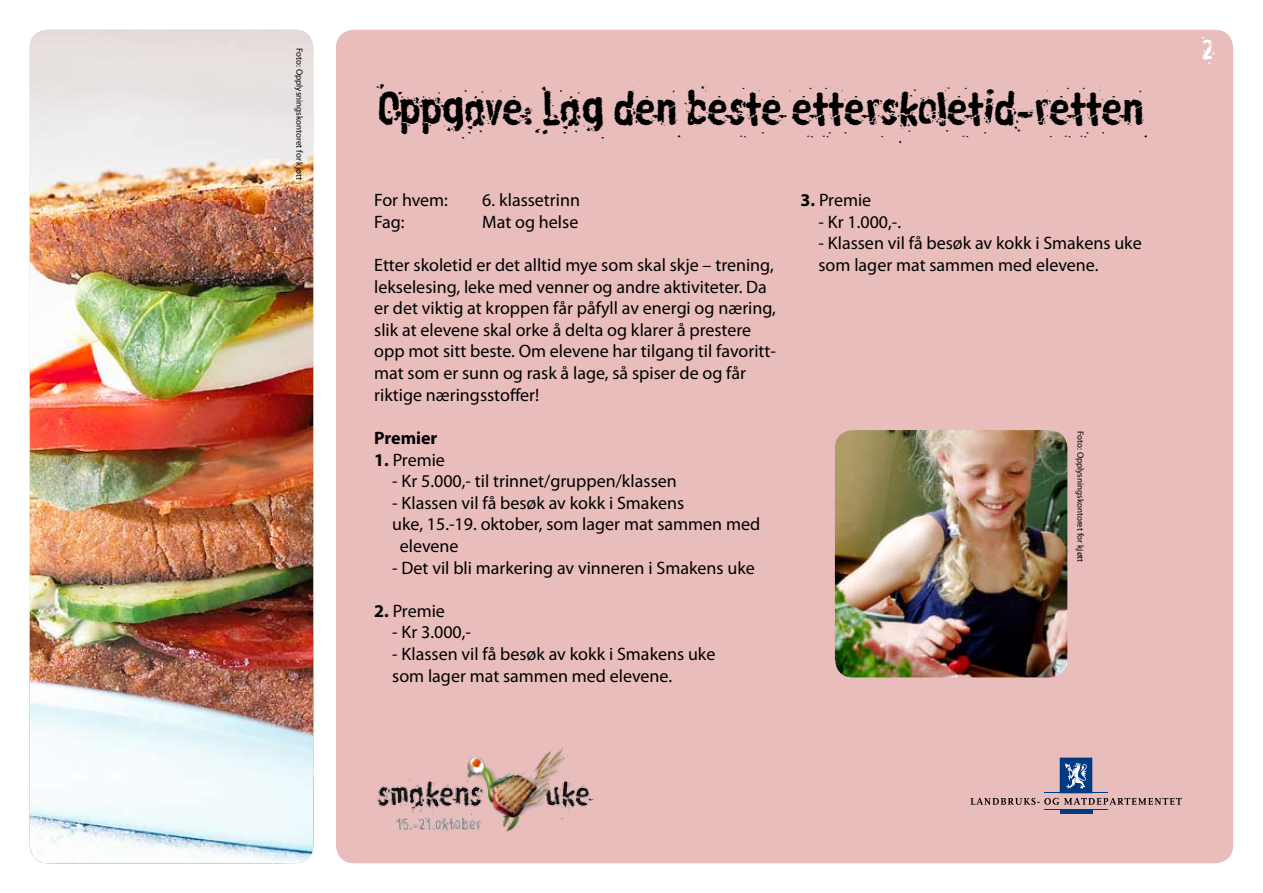
<style>
.page{position:relative;width:1263px;height:893px;background:#fff}
.page>*{position:absolute;margin:0;border:0;box-sizing:border-box;transform-origin:0 0}
.t1{font:43.5px "Linotype Russisch Brot Eat One";color:#000}
.t2{font:26.55px "Linotype Russisch Brot Eat One";color:#fff}
.t3{font:18px/21.6px "Myriad Pro";color:#000}
.t4{font:700 18px "Myriad Pro";color:#000}
.t5{font:9px "Myriad Pro";color:#000}
.s1{font-weight:700}
</style>
<div class="page">
<div style="left:336px;top:30px;width:897px;height:833px;background:#e8bdbc;border-radius:18px"></div>
<hr style="left:1045px;top:809px;width:63px;height:1px;background:#003a80">
<hr style="left:1060px;top:809px;width:32px;height:4px;background:#003a80">
<hr style="left:1045px;top:793px;width:63px;height:1px;background:#003a80">
<div style="left:1060px;top:758px;width:32px;height:35px;background:#003a80"></div>
<svg style="left:1065px;top:763px;width:22px;height:26px"></svg>
<svg style="left:971px;top:798px;width:211px;height:7px"></svg>
<img style="left:30px;top:30px;width:283px;height:833px;border-radius:18px">
<img style="left:835px;top:430px;width:232px;height:247px;border-radius:18px">
<img style="left:377px;top:746px;width:217px;height:86px">
<p class="t5" style="left:305px;top:48px;width:133px;rotate:90deg">Foto: Opplysningskontoret for kjøtt</p>
<h1 class="t1" style="left:378px;top:77px;width:766px">Oppgave: Lag den beste etterskoletid-retten</h1>
<p class="t3" style="left:374px;top:189px;width:75px">For hvem:</p>
<p class="t3" style="left:482px;top:189px;width:99px">6. klassetrinn</p>
<p class="t3" style="left:374px;top:211px;width:32px">Fag:</p>
<p class="t3" style="left:482px;top:211px;width:98px">Mat og helse</p>
<p class="t3" style="left:374px;top:254px;width:403px">Etter skoletid er det alltid mye som skal skje – trening, lekselesing, leke med venner og andre aktiviteter. Da er det viktig at kroppen får påfyll av energi og næring, slik at elevene skal orke å delta og klarer å prestere opp mot sitt beste. Om elevene har tilgang til favoritt&shy;mat som er sunn og rask å lage, så spiser de og får riktige næringsstoffer!</p>
<p class="t4" style="left:374px;top:426px;width:65px">Premier</p>
<p class="t3" style="left:374px;top:448px;width:72px"><span class="s1">1.</span> Premie</p>
<p class="t3" style="left:392px;top:470px;width:286px">- Kr 5.000,- til trinnet/gruppen/klassen</p>
<p class="t3" style="left:392px;top:492px;width:293px">- Klassen vil få besøk av kokk i Smakens</p>
<p class="t3" style="left:392px;top:513px;width:369px">uke, 15.-19. oktober, som lager mat sammen med</p>
<p class="t3" style="left:400px;top:535px;width:60px">elevene</p>
<p class="t3" style="left:392px;top:556px;width:364px">- Det vil bli markering av vinneren i Smakens uke</p>
<p class="t3" style="left:374px;top:600px;width:72px"><span class="s1">2.</span> Premie</p>
<p class="t3" style="left:392px;top:621px;width:80px">- Kr 3.000,-</p>
<p class="t3" style="left:392px;top:643px;width:325px">- Klassen vil få besøk av kokk i Smakens uke som lager mat sammen med elevene.</p>
<p class="t3" style="left:800px;top:189px;width:72px"><span class="s1">3.</span> Premie</p>
<p class="t3" style="left:818px;top:211px;width:84px">- Kr 1.000,-.</p>
<p class="t3" style="left:818px;top:232px;width:325px">- Klassen vil få besøk av kokk i Smakens uke som lager mat sammen med elevene.</p>
<p class="t5" style="left:1086px;top:431px;width:133px;rotate:90deg">Foto: Opplysningskontoret for kjøtt</p>
<h2 class="t2" style="left:1201px;top:30px;width:13px">2</h2>
</div>
